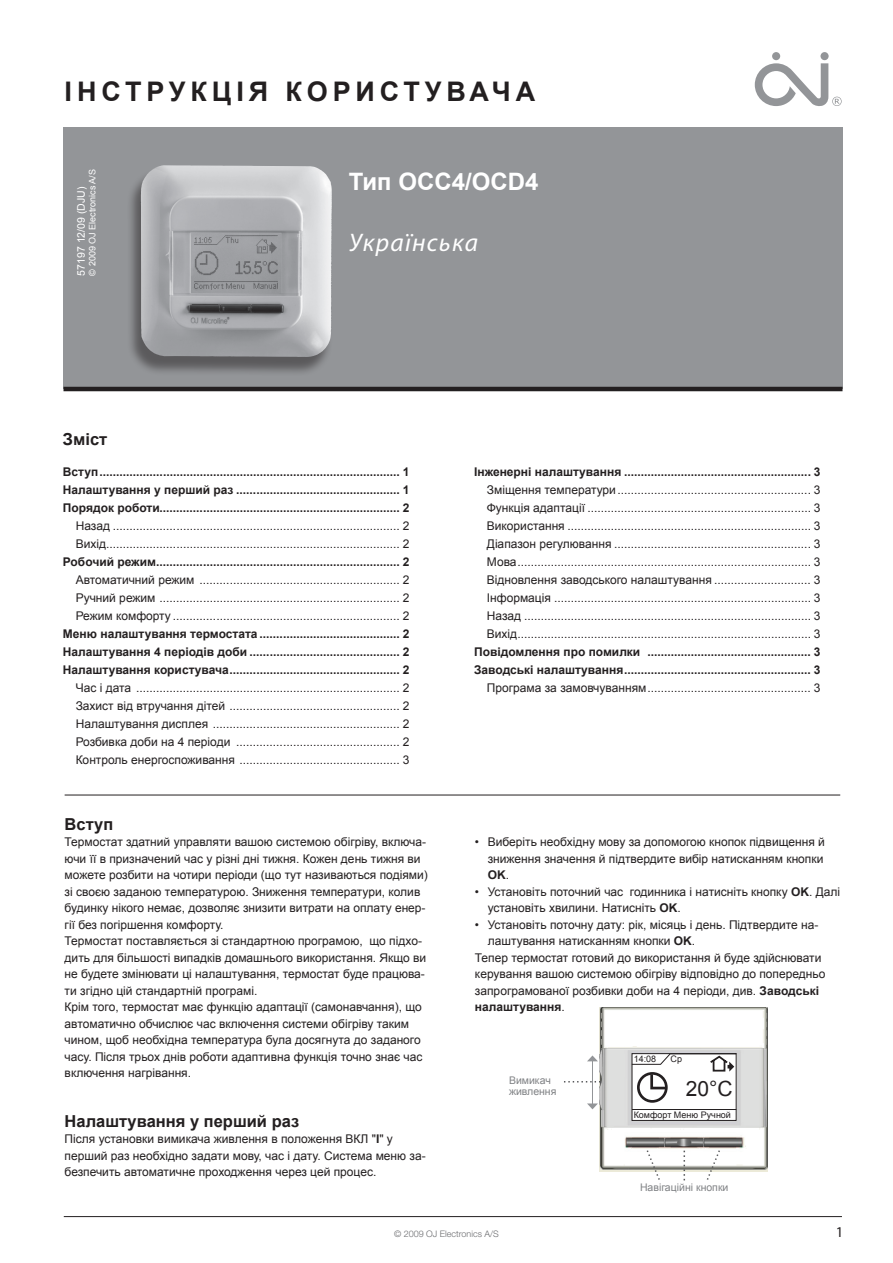
<style>
.page{position:relative;width:893px;height:1263px;background:#fff}
.page>*{position:absolute;margin:0;border:0;box-sizing:border-box;transform-origin:0 0}
.t1{font:700 27px "Arial";letter-spacing:.18em;color:#231f20}
.t2{font:italic 25.5px "Myriad Pro";letter-spacing:.05em;color:#fff}
.t3{font:700 24px "Arial";color:#fff}
.t4{font:21px "Arial";color:#231f20}
.t5{font:700 16.5px "Arial";color:#231f20}
.t6{font:15px "Myriad Pro";color:#231f20}
.t7{font:12px/16.5px "Arial";color:#231f20}
.t8{font:700 12px/18px "Arial";color:#231f20;text-align:justify}
.t9{font:10.5px/10.5px "Arial";color:#808285}
.t10{font:10.5px "Arial";color:#fff}
.t11{font:9px "Arial";color:#231f20}
.t12{font:300 9px "Helvetica Neue";color:#6c6d70}
.t13{font:9px "Arial";color:#fff}
.s1{font-weight:700}
.s2{font-weight:400}
</style>
<div class="page">
<hr style="left:64px;top:1216px;width:778px;height:1px;background:#231f20">
<div style="left:820px;top:52px;width:9px;height:8px;background:#939598;border-radius:50%"></div>
<div style="left:772px;top:52px;width:8px;height:8px;background:#939598;border-radius:50%"></div>
<svg style="left:755px;top:63px;width:87px;height:43px"></svg>
<div style="left:63px;top:127px;width:779px;height:261px;background:#939598"></div>
<hr style="left:63px;top:387px;width:779px;height:4px;background:#231f20">
<div style="left:127px;top:168px;width:207px;height:208px;background:#231f20;opacity:.5"></div>
<img style="left:141px;top:165px;width:23px;height:176px">
<hr style="left:65px;top:795px;width:775px;height:1px;background:#231f20">
<img style="left:599px;top:1008px;width:169px;height:163px">
<div style="left:632px;top:1054px;width:104px;height:66px;background:#fff"></div>
<hr style="left:632px;top:1109px;width:104px;height:1px;background:#231f20">
<svg style="left:645px;top:1149px;width:16px;height:31px"></svg>
<svg style="left:705px;top:1149px;width:16px;height:31px"></svg>
<svg style="left:683px;top:1151px;width:2px;height:29px"></svg>
<svg style="left:564px;top:1081px;width:36px;height:1px"></svg>
<hr style="left:592px;top:1060px;width:1px;height:44px;background:#939598">
<svg style="left:587px;top:1055px;width:11px;height:6px"></svg>
<svg style="left:587px;top:1103px;width:11px;height:6px"></svg>
<div style="left:637px;top:1072px;width:31px;height:31px;border:3px solid #231f20;border-radius:50%"></div>
<svg style="left:631px;top:1053px;width:106px;height:38px"></svg>
<h1 class="t1" style="left:65px;top:74px;width:472px">ІНСТРУКЦІЯ КОРИСТУВАЧА</h1>
<p class="t13" style="left:86px;top:276px;width:108px;rotate:-90deg">© 2009 OJ Electronics A/S</p>
<p class="t10" style="left:74px;top:276px;width:90px;rotate:-90deg">57197 12/09 (DJU)</p>
<h3 class="t5" style="left:63px;top:428px;width:46px">Зміст</h3>
<h3 class="t3" style="left:349px;top:166px;width:191px">Тип OCC4/OCD4</h3>
<h2 class="t2" style="left:349px;top:227px;width:131px">Українська</h2>
<p class="t8" style="left:63px;top:463px;width:348px">Вступ.......................................................................................... 1<br>Налаштування у перший раз ................................................. 1<br>Порядок роботи........................................................................ 2</p>
<p class="t7" style="left:76px;top:516px;width:335px;line-height:18px">Назад ...................................................................................... 2<br>Вихід........................................................................................ 2</p>
<p class="t8" style="left:63px;top:553px;width:348px">Робочий режим......................................................................... 2</p>
<p class="t7" style="left:76px;top:570px;width:335px;line-height:18px;text-align:justify">Автоматичний режим ............................................................ 2<br>Ручний режим ........................................................................ 2<br>Режим комфорту .................................................................... 2</p>
<p class="t8" style="left:63px;top:625px;width:348px">Меню налаштування термостата .......................................... 2<br>Налаштування 4 періодів доби ............................................. 2<br>Налаштування користувача................................................... 2</p>
<p class="t7" style="left:76px;top:678px;width:335px;line-height:18px;text-align:justify">Час і дата ............................................................................... 2<br>Захист від втручання дітей ................................................... 2<br>Налаштування дисплея ........................................................ 2<br>Розбивка доби на 4 періоди ................................................. 2<br>Контроль енергоспоживання ................................................ 3</p>
<h3 class="t5" style="left:65px;top:813px;width:50px">Вступ</h3>
<p class="t7" style="left:65px;top:834px;width:365px">Термостат здатний управляти вашою системою обігріву, включа&shy;ючи її в призначений час у різні дні тижня. Кожен день тижня ви можете розбити на чотири періоди (що тут називаються подіями) зі своєю заданою температурою. Зниження температури, колив будинку нікого немає, дозволяє знизити витрати на оплату енер&shy;гії без погіршення комфорту.<br>Термостат поставляється зі стандартною програмою, що підхо&shy;дить для більшості випадків домашнього використання. Якщо ви не будете змінювати ці налаштування, термостат буде працюва&shy;ти згідно цій стандартній програмі.<br>Крім того, термостат має функцію адаптації (самонавчання), що автоматично обчислює час включення системи обігріву таким чином, щоб необхідна температура була досягнута до заданого часу. Після трьох днів роботи адаптивна функція точно знає час включення нагрівання.</p>
<h3 class="t5" style="left:65px;top:1110px;width:236px">Налаштування у перший раз</h3>
<p class="t7" style="left:65px;top:1131px;width:363px">Після установки вимикача живлення в положення ВКЛ "<span class="s1">I</span>" у перший раз необхідно задати мову, час і дату. Система меню за&shy;безпечить автоматичне проходження через цей процес.</p>
<p class="t8" style="left:474px;top:463px;width:348px">Інженерні налаштування ........................................................ 3</p>
<p class="t7" style="left:487px;top:480px;width:335px;line-height:18px;text-align:justify">Зміщення температури.......................................................... 3<br>Функція адаптації ................................................................... 3<br>Використання ......................................................................... 3<br>Діапазон регулювання ........................................................... 3<br>Мова........................................................................................ 3<br>Відновлення заводського налаштування ............................. 3<br>Інформація ............................................................................. 3<br>Назад ...................................................................................... 3<br>Вихід........................................................................................ 3</p>
<p class="t8" style="left:474px;top:643px;width:348px">Повідомлення про помилки ................................................. 3<br>Заводські налаштування........................................................ 3</p>
<p class="t7" style="left:487px;top:679px;width:335px">Програма за замовчуванням................................................. 3</p>
<p class="t7" style="left:488px;top:834px;width:339px;text-indent:-13px">• Виберіть необхідну мову за допомогою кнопок підвищення й зниження значення й підтвердите вибір натисканням кнопки<br><span class="s1">OK</span>.</p>
<p class="t7" style="left:488px;top:883px;width:354px;text-indent:-13px">• Установіть поточний час годинника і натисніть кнопку <span class="s1">OK</span>. Далі установіть хвилини. Натисніть <span class="s1">OK</span>.</p>
<p class="t7" style="left:475px;top:916px;width:345px">• Установіть поточну дату: рік, місяць і день. Підтвердите на-</p>
<p class="t7" style="left:488px;top:933px;width:209px">лаштування натисканням кнопки <span class="s1">OK</span>.</p>
<p class="t7" style="left:475px;top:949px;width:348px">Тепер термостат готовий до використання й буде здійснювати</p>
<p class="t7" style="left:475px;top:966px;width:352px">керування вашою системою обігріву відповідно до попередньо</p>
<p class="t7" style="left:475px;top:982px;width:346px">запрограмованої розбивки доби на 4 періоди, див. <span class="s1">Заводські</span></p>
<p class="t8" style="left:475px;top:998px;width:91px">налаштування<span class="s2">.</span></p>
<p class="t9" style="left:509px;top:1075px;width:49px">Вимикач живлення</p>
<p class="t11" style="left:634px;top:1053px;width:24px">14:08</p>
<p class="t11" style="left:671px;top:1053px;width:13px">Ср</p>
<h3 class="t4" style="left:686px;top:1075px;width:48px">20°C</h3>
<p class="t11" style="left:634px;top:1109px;width:99px">Комфорт Меню Ручной</p>
<p class="t9" style="left:640px;top:1182px;width:90px">Навігаційні кнопки</p>
<p class="t12" style="left:394px;top:1228px;width:106px">© 2009 OJ Electronics A/S</p>
<p class="t6" style="left:836px;top:1222px;width:9px">1</p>
</div>
